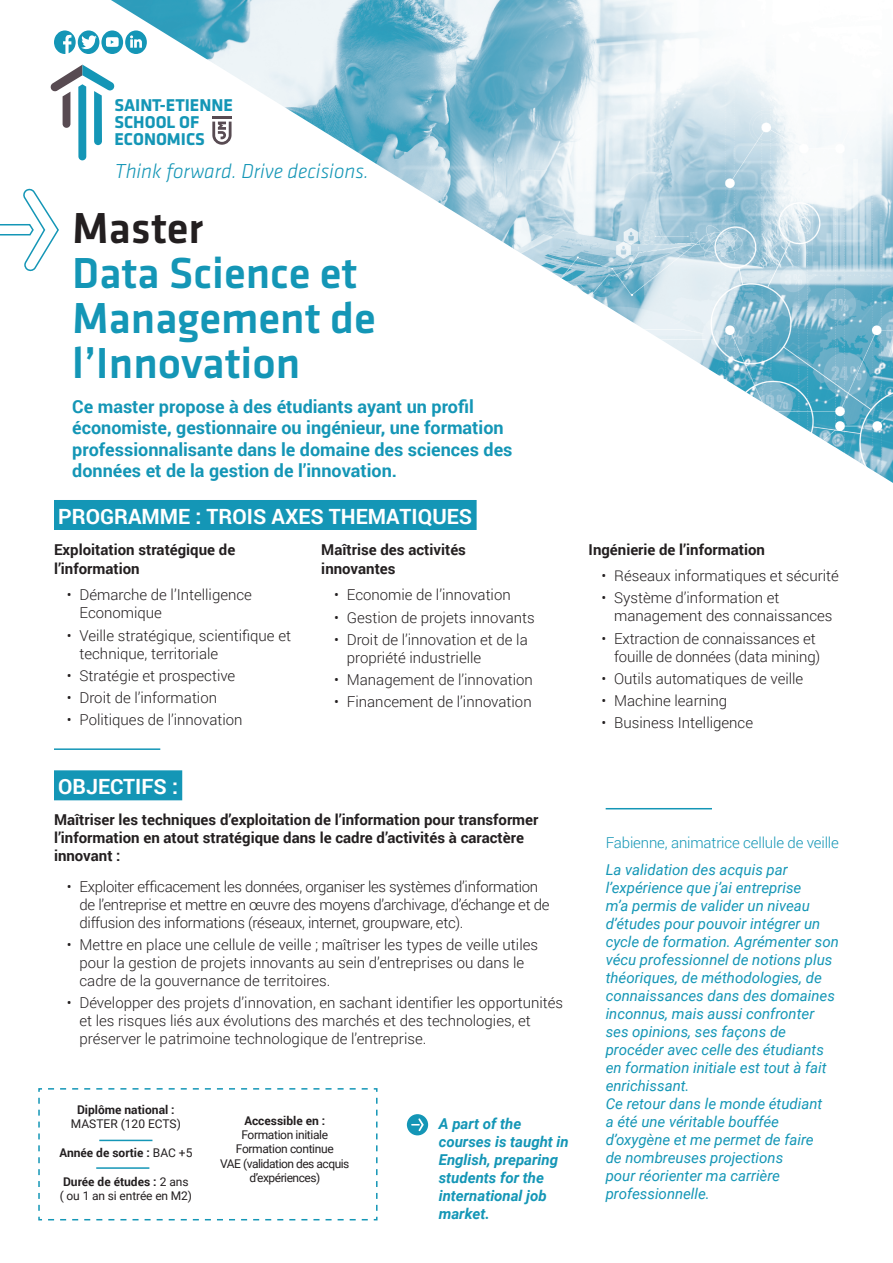
<style>
.page{position:relative;width:893px;height:1263px;background:#fff}
.page>*{position:absolute;margin:0;border:0;box-sizing:border-box;transform-origin:0 0}
.t1{font:500 45px/45px "Klavika";color:#1496b6}
.t2{font:500 45px "Klavika";color:#231f20}
.t3{font:700 21px "Roboto";color:#fff}
.t4{font:italic 300 21px "Klavika";color:#1496b6}
.t5{font:700 18px/21.6px "Roboto";color:#1496b6}
.t6{font:700 17.7px/17.1px "Klavika";color:#1496b6}
.t7{font:300 15px/18px "Roboto";color:#231f20}
.t8{font:italic 15px/18px "Roboto";color:#1496b6}
.t9{font:700 15px/19.2px "Roboto";color:#231f20}
.t10{font:300 15px/18px "Roboto";letter-spacing:-.02em;color:#231f20}
.t11{font:italic 700 15px/18px "Roboto";color:#1496b6}
.t12{font:300 15px "Roboto";letter-spacing:-.01em;color:#1496b6}
.t13{font:12px/14.4px "Roboto";letter-spacing:-.03em;color:#231f20;text-align:center}
.t14{font:700 12px "Roboto";color:#231f20}
.t15{font:12px/14.4px "Roboto";letter-spacing:-.01em;color:#231f20}
.t16{font:12px "Roboto";color:#231f20}
.s1{font-weight:400}
.s2{font-weight:700}
</style>
<div class="page">
<img style="left:111px;top:0;width:782px;height:483px">
<svg style="left:0;top:189px;width:59px;height:83px"></svg>
<div style="left:54px;top:500px;width:423px;height:30px;background:#1496b6"></div>
<hr style="left:606px;top:808px;width:106px;height:1px;background:#1496b6">
<hr style="left:54px;top:748px;width:106px;height:2px;background:#1496b6">
<hr style="left:212px;top:116px;width:20px;height:3px;background:#584b52">
<svg style="left:212px;top:122px;width:20px;height:23px"></svg>
<svg style="left:50px;top:65px;width:65px;height:95px"></svg>
<div style="left:54px;top:770px;width:128px;height:30px;background:#1496b6"></div>
<svg style="left:38px;top:1088px;width:340px;height:133px"></svg>
<hr style="left:99px;top:1140px;width:53px;height:1px;background:#1496b6">
<hr style="left:96px;top:1167px;width:53px;height:2px;background:#1496b6">
<svg style="left:407px;top:1114px;width:21px;height:21px"></svg>
<svg style="left:54px;top:30px;width:93px;height:24px"></svg>
<p class="t6" style="left:114px;top:96px;width:120px">SAINT-ETIENNE<br>SCHOOL OF<br>ECONOMICS</p>
<h2 class="t4" style="left:115px;top:160px;width:256px">Think forward. Drive decisions.</h2>
<h1 class="t2" style="left:72px;top:198px;width:133px">Master</h1>
<h1 class="t1" style="left:72px;top:250px;width:305px">Data Science et<br>Management de l’Innovation</h1>
<p class="t5" style="left:72px;top:395px;width:442px">Ce master propose à des étudiants ayant un profil économiste, gestionnaire ou ingénieur, une formation professionnalisante dans le domaine des sciences des données et de la gestion de l’innovation.</p>
<h2 class="t3" style="left:58px;top:501px;width:416px">PROGRAMME : TROIS AXES THEMATIQUES</h2>
<p class="t9" style="left:54px;top:539px;width:183px">Exploitation stratégique de l’information</p>
<p class="t7" style="left:80px;top:585px;width:174px;text-indent:-13px">• Démarche de l’Intelligence<br>Economique</p>
<p class="t7" style="left:80px;top:626px;width:213px;text-indent:-13px">• Veille stratégique, scientifique et technique, territoriale</p>
<p class="t7" style="left:67px;top:666px;width:170px">• Stratégie et prospective</p>
<p class="t7" style="left:67px;top:688px;width:152px">• Droit de l’information</p>
<p class="t7" style="left:67px;top:710px;width:177px">• Politiques de l’innovation</p>
<p class="t9" style="left:321px;top:539px;width:146px">Maîtrise des activités innovantes</p>
<p class="t7" style="left:334px;top:585px;width:178px">• Economie de l’innovation</p>
<p class="t7" style="left:334px;top:608px;width:202px">• Gestion de projets innovants</p>
<p class="t7" style="left:347px;top:630px;width:182px;text-indent:-13px">• Droit de l’innovation et de la propriété industrielle</p>
<p class="t7" style="left:334px;top:670px;width:200px">• Management de l’innovation</p>
<p class="t7" style="left:334px;top:692px;width:199px">• Financement de l’innovation</p>
<h2 class="t3" style="left:58px;top:772px;width:121px">OBJECTIFS :</h2>
<p class="t9" style="left:54px;top:810px;width:486px;line-height:18px">Maîtriser les techniques d’exploitation de l’information pour transformer l’information en atout stratégique dans le cadre d’activités à caractère innovant :</p>
<p class="t10" style="left:80px;top:877px;width:471px;text-indent:-13px">• Exploiter efficacement les données, organiser les systèmes d’information de l’entreprise et mettre en œuvre des moyens d’archivage, d’échange et de diffusion des informations (réseaux, internet, groupware, etc).</p>
<p class="t7" style="left:80px;top:935px;width:460px;text-indent:-13px">• Mettre en place une cellule de veille ; maîtriser les types de veille utiles pour la gestion de projets innovants au sein d’entreprises ou dans le cadre de la gouvernance de territoires.</p>
<p class="t7" style="left:80px;top:993px;width:485px;text-indent:-13px">• Développer des projets d’innovation, en sachant identifier les opportunités et les risques liés aux évolutions des marchés et des technologies, et préserver le patrimoine technologique de l’entreprise.</p>
<p class="t14" style="left:77px;top:1101px;width:99px">Diplôme national :</p>
<p class="t16" style="left:71px;top:1115px;width:111px">MASTER (120 ECTS)</p>
<p class="t14" style="left:59px;top:1144px;width:135px">Année de sortie : <span class="s1">BAC +5</span></p>
<p class="t15" style="left:60px;top:1174px;width:134px"><span class="s2">Durée de études :</span> 2 ans ( ou 1 an si entrée en M2)</p>
<p class="t14" style="left:244px;top:1112px;width:82px">Accessible en :</p>
<p class="t13" style="left:220px;top:1127px;width:131px">Formation initiale<br>Formation continue<br>VAE (validation des acquis d’expériences)</p>
<p class="t11" style="left:439px;top:1114px;width:132px">A part of the courses is taught in<br>English, preparing students for the international job market.</p>
<p class="t9" style="left:589px;top:539px;width:178px">Ingénierie de l’information</p>
<p class="t7" style="left:601px;top:566px;width:239px">• Réseaux informatiques et sécurité</p>
<p class="t7" style="left:614px;top:588px;width:220px;text-indent:-13px">• Système d’information et management des connaissances</p>
<p class="t7" style="left:614px;top:629px;width:208px;text-indent:-13px">• Extraction de connaissances et fouille de données (data mining)</p>
<p class="t7" style="left:601px;top:669px;width:203px">• Outils automatiques de veille</p>
<p class="t7" style="left:601px;top:691px;width:127px">• Machine learning</p>
<p class="t7" style="left:601px;top:713px;width:153px">• Business Intelligence</p>
<p class="t12" style="left:606px;top:832px;width:235px">Fabienne, animatrice cellule de veille</p>
<p class="t8" style="left:606px;top:860px;width:235px">La validation des acquis par l’expérience que j’ai entreprise<br>m’a permis de valider un niveau d’études pour pouvoir intégrer un cycle de formation. Agrémenter son vécu professionnel de notions plus théoriques, de méthodologies, de connaissances dans des domaines inconnus, mais aussi confronter ses opinions, ses façons de procéder avec celle des étudiants en formation initiale est tout à fait enrichissant.<br>Ce retour dans le monde étudiant<br>a été une véritable bouffée d’oxygène et me permet de faire<br>de nombreuses projections<br>pour réorienter ma carrière professionnelle.</p>
</div>
